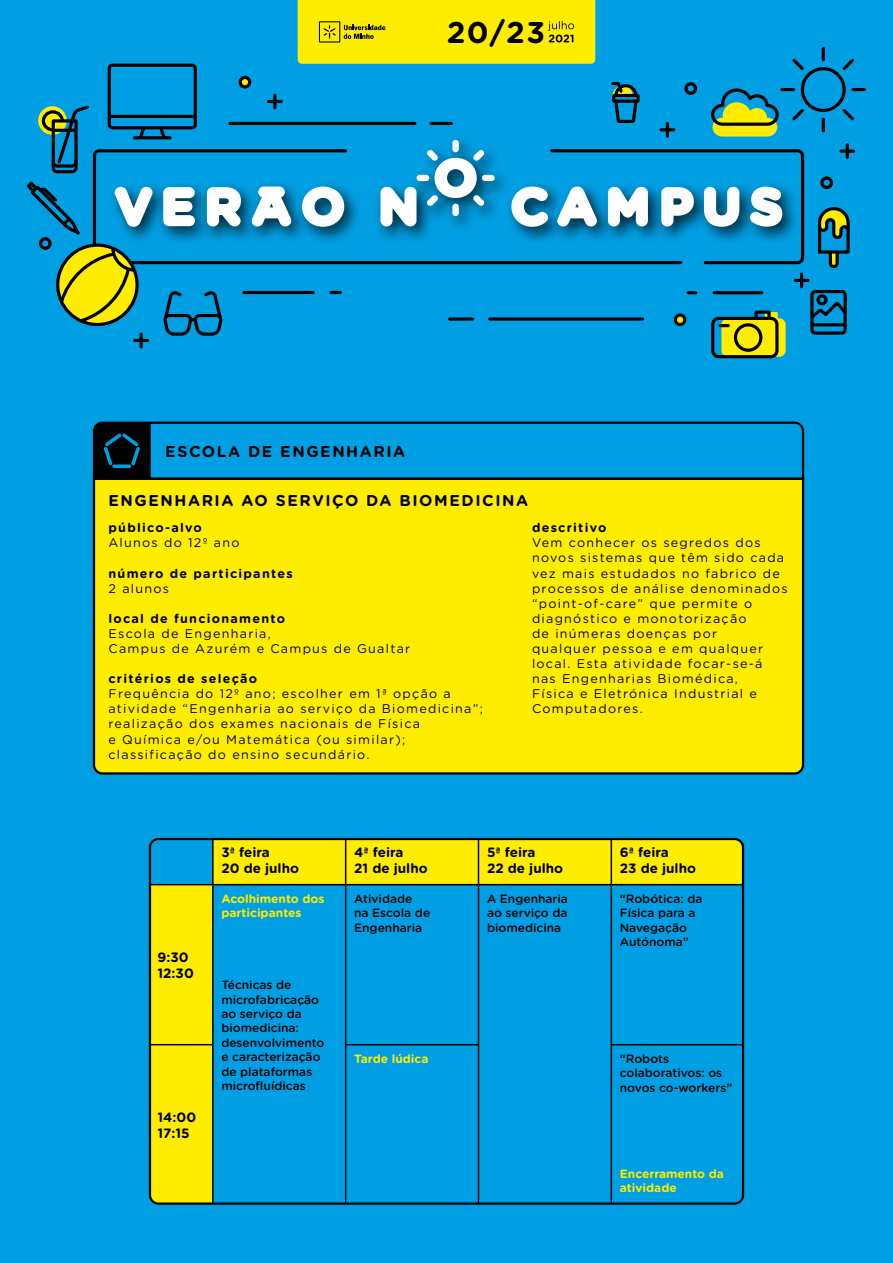
<style>
.page{position:relative;width:893px;height:1263px;background:#009fe3}
.page>*{position:absolute;margin:0;border:0;box-sizing:border-box;transform-origin:0 0}
.t1{font:700 30px "Gotham Rounded";color:#000}
.t2{font:700 15.75px "Gotham Rounded";letter-spacing:.1em;color:#000}
.t3{font:700 13.5px/16.2px "Gotham Rounded";color:#000}
.t4{font:12.6px/15.1px "Gotham Rounded";letter-spacing:.1em;color:#000}
.t5{font:700 12.6px "Gotham Rounded";letter-spacing:.1em;color:#000}
.t6{font:500 12px/14.4px "Gotham Rounded";color:#000}
.t7{font:700 12px/14.4px "Gotham Rounded";color:#ffed00}
</style>
<div class="page">
<svg style="left:92px;top:149px;width:419px;height:116px"></svg>
<svg style="left:818px;top:207px;width:32px;height:62px"></svg>
<div style="left:810px;top:290px;width:37px;height:45px;border:3px solid #000;border-radius:4px"></div>
<hr style="left:812px;top:323px;width:33px;height:3px;background:#000">
<div style="left:816px;top:294px;width:11px;height:11px;border:3px solid #000;border-radius:50%"></div>
<svg style="left:810px;top:299px;width:37px;height:22px"></svg>
<svg style="left:611px;top:82px;width:29px;height:41px"></svg>
<div style="left:108px;top:64px;width:89px;height:65px;border:3px solid #000;border-radius:3px"></div>
<hr style="left:109px;top:115px;width:86px;height:3px;background:#000">
<svg style="left:136px;top:125px;width:12px;height:8px"></svg>
<svg style="left:157px;top:125px;width:11px;height:8px"></svg>
<svg style="left:163px;top:291px;width:60px;height:45px"></svg>
<svg style="left:57px;top:244px;width:81px;height:81px"></svg>
<div style="left:801px;top:67px;width:45px;height:45px;border:3px solid #000;border-radius:50%"></div>
<svg style="left:822px;top:48px;width:3px;height:12px"></svg>
<svg style="left:822px;top:119px;width:3px;height:12px"></svg>
<svg style="left:853px;top:88px;width:12px;height:3px"></svg>
<svg style="left:792px;top:58px;width:12px;height:13px"></svg>
<svg style="left:842px;top:109px;width:12px;height:12px"></svg>
<svg style="left:711px;top:87px;width:96px;height:46px"></svg>
<svg style="left:842px;top:58px;width:12px;height:13px"></svg>
<svg style="left:841px;top:145px;width:13px;height:13px"></svg>
<div style="left:820px;top:176px;width:13px;height:13px;border:3px solid #000;border-radius:50%"></div>
<hr style="left:714px;top:291px;width:48px;height:3px;background:#000">
<svg style="left:688px;top:291px;width:8px;height:3px"></svg>
<hr style="left:244px;top:291px;width:69px;height:3px;background:#000">
<svg style="left:331px;top:291px;width:9px;height:3px"></svg>
<div style="left:711px;top:317px;width:67px;height:41px;border:3px solid #000;border-radius:6px"></div>
<svg style="left:720px;top:312px;width:66px;height:45px;background:#aaaf19"></svg>
<div style="left:754px;top:310px;width:17px;height:10px;border:3px solid #000"></div>
<hr style="left:230px;top:122px;width:185px;height:3px;background:#000">
<hr style="left:431px;top:122px;width:20px;height:3px;background:#000">
<svg style="left:795px;top:274px;width:13px;height:13px"></svg>
<div style="left:675px;top:315px;width:10px;height:9px;background:#ffed00;border-radius:50%"></div>
<div style="left:674px;top:313px;width:12px;height:13px;border:3px solid #000;border-radius:50%"></div>
<svg style="left:135px;top:334px;width:12px;height:13px"></svg>
<svg style="left:273px;top:95px;width:4px;height:13px"></svg>
<svg style="left:269px;top:100px;width:12px;height:3px"></svg>
<div style="left:240px;top:77px;width:10px;height:10px;background:#ffed00;border-radius:50%"></div>
<div style="left:239px;top:76px;width:12px;height:13px;border:3px solid #000;border-radius:50%"></div>
<svg style="left:26px;top:105px;width:63px;height:130px"></svg>
<div style="left:684px;top:82px;width:13px;height:13px;border:3px solid #000;border-radius:50%"></div>
<svg style="left:661px;top:123px;width:13px;height:10px"></svg>
<div style="left:39px;top:237px;width:13px;height:13px;border:3px solid #000;border-radius:50%"></div>
<div style="left:108px;top:133px;width:692px;height:112px;background:#000;opacity:.75"></div>
<svg style="left:511px;top:148px;width:294px;height:117px"></svg>
<svg style="left:380px;top:187px;width:36px;height:39px"></svg>
<svg style="left:302px;top:187px;width:42px;height:40px;background:#a6cbdb"></svg>
<svg style="left:252px;top:187px;width:39px;height:39px;background:#aacfdf"></svg>
<svg style="left:207px;top:187px;width:34px;height:39px"></svg>
<svg style="left:163px;top:187px;width:32px;height:39px"></svg>
<svg style="left:115px;top:187px;width:38px;height:40px;background:#8bc0d7"></svg>
<div style="left:482px;top:175px;width:13px;height:6px;background:#fff;border-radius:3px"></div>
<div style="left:452px;top:140px;width:7px;height:12px;background:#fff;border-radius:3px"></div>
<div style="left:416px;top:175px;width:13px;height:6px;background:#fff;border-radius:3px"></div>
<div style="left:452px;top:204px;width:7px;height:12px;background:#fff;border-radius:3px"></div>
<svg style="left:427px;top:150px;width:57px;height:56px;background:#71b1cd"></svg>
<svg style="left:490px;top:317px;width:153px;height:4px"></svg>
<svg style="left:450px;top:317px;width:23px;height:4px"></svg>
<div style="left:298px;top:0;width:297px;height:64px;background:#ffed00"></div>
<svg style="left:150px;top:839px;width:593px;height:363px"></svg>
<hr style="left:212px;top:839px;width:2px;height:45px;background:#000">
<hr style="left:345px;top:839px;width:1px;height:45px;background:#000">
<hr style="left:478px;top:839px;width:1px;height:45px;background:#000">
<hr style="left:611px;top:839px;width:1px;height:45px;background:#000">
<hr style="left:150px;top:884px;width:63px;height:1px;background:#000">
<hr style="left:213px;top:884px;width:133px;height:1px;background:#000">
<hr style="left:212px;top:885px;width:2px;height:159px;background:#000">
<hr style="left:346px;top:884px;width:132px;height:1px;background:#000">
<hr style="left:345px;top:885px;width:1px;height:159px;background:#000">
<hr style="left:478px;top:884px;width:133px;height:1px;background:#000">
<hr style="left:478px;top:885px;width:1px;height:159px;background:#000">
<hr style="left:611px;top:884px;width:132px;height:1px;background:#000">
<hr style="left:611px;top:885px;width:1px;height:159px;background:#000">
<hr style="left:150px;top:1044px;width:64px;height:1px;background:#000">
<hr style="left:212px;top:1045px;width:2px;height:158px;background:#000">
<hr style="left:345px;top:1044px;width:134px;height:1px;background:#000">
<hr style="left:345px;top:1045px;width:1px;height:158px;background:#000">
<hr style="left:478px;top:1045px;width:1px;height:158px;background:#000">
<hr style="left:611px;top:1044px;width:132px;height:1px;background:#000">
<hr style="left:611px;top:1045px;width:1px;height:158px;background:#000">
<div style="left:149px;top:838px;width:595px;height:367px;border:2px solid #000;border-radius:8px"></div>
<div style="left:92px;top:481px;width:713px;height:294px;background:#ffed00"></div>
<svg style="left:92px;top:421px;width:713px;height:60px"></svg>
<h1 class="t1" style="left:447px;top:10px;width:100px">20/23</h1>
<p class="t2" style="left:165px;top:440px;width:241px">ESCOLA DE ENGENHARIA</p>
<p class="t2" style="left:109px;top:489px;width:421px">ENGENHARIA AO SERVIÇO DA BIOMEDICINA</p>
<p class="t5" style="left:109px;top:519px;width:95px">público-alvo</p>
<p class="t4" style="left:109px;top:535px;width:133px">Alunos do 12º ano</p>
<p class="t5" style="left:109px;top:564px;width:186px">número de participantes</p>
<p class="t4" style="left:109px;top:580px;width:62px">2 alunos</p>
<p class="t5" style="left:109px;top:609px;width:178px">local de funcionamento</p>
<p class="t4" style="left:109px;top:625px;width:303px">Escola de Engenharia,<br>Campus de Azurém e Campus de Gualtar</p>
<p class="t5" style="left:109px;top:669px;width:150px">critérios de seleção</p>
<p class="t4" style="left:109px;top:686px;width:376px">Frequência do 12º ano; escolher em 1ª opção a atividade “Engenharia ao serviço da Biomedicina”; realização dos exames nacionais de Física<br>e Química e/ou Matemática (ou similar); classificação do ensino secundário.</p>
<p class="t5" style="left:532px;top:519px;width:76px">descritivo</p>
<p class="t4" style="left:532px;top:535px;width:257px">Vem conhecer os segredos dos novos sistemas que têm sido cada vez mais estudados no fabrico de processos de análise denominados “point-of-care” que permite o diagnóstico e monotorização<br>de inúmeras doenças por<br>qualquer pessoa e em qualquer local. Esta atividade focar-se-á nas Engenharias Biomédica,<br>Física e Eletrónica Industrial e<br>Computadores.</p>
<p class="t3" style="left:221px;top:844px;width:79px">3ª feira<br>20 de julho</p>
<p class="t3" style="left:354px;top:844px;width:75px">4ª feira<br>21 de julho</p>
<p class="t3" style="left:487px;top:844px;width:78px">5ª feira<br>22 de julho</p>
<p class="t3" style="left:620px;top:844px;width:78px">6ª feira<br>23 de julho</p>
<p class="t3" style="left:158px;top:948px;width:38px">9:30<br>12:30</p>
<p class="t3" style="left:158px;top:1108px;width:40px">14:00<br>17:15</p>
<p class="t7" style="left:221px;top:891px;width:105px">Acolhimento dos participantes</p>
<p class="t6" style="left:221px;top:977px;width:105px">Técnicas de microfabricação ao serviço da biomedicina: desenvolvimento e caracterização de plataformas microfluídicas</p>
<p class="t6" style="left:354px;top:891px;width:78px">Atividade<br>na Escola de<br>Engenharia</p>
<p class="t6" style="left:487px;top:891px;width:83px;text-align:justify">A Engenharia ao serviço da biomedicina</p>
<p class="t6" style="left:620px;top:891px;width:84px">“Robótica: da<br>Física para a<br>Navegação<br>Autónoma”</p>
<p class="t7" style="left:354px;top:1051px;width:76px">Tarde lúdica</p>
<p class="t6" style="left:620px;top:1051px;width:114px">“Robots colaborativos: os novos co-workers”</p>
<p class="t7" style="left:620px;top:1166px;width:106px">Encerramento da atividade</p>
</div>
